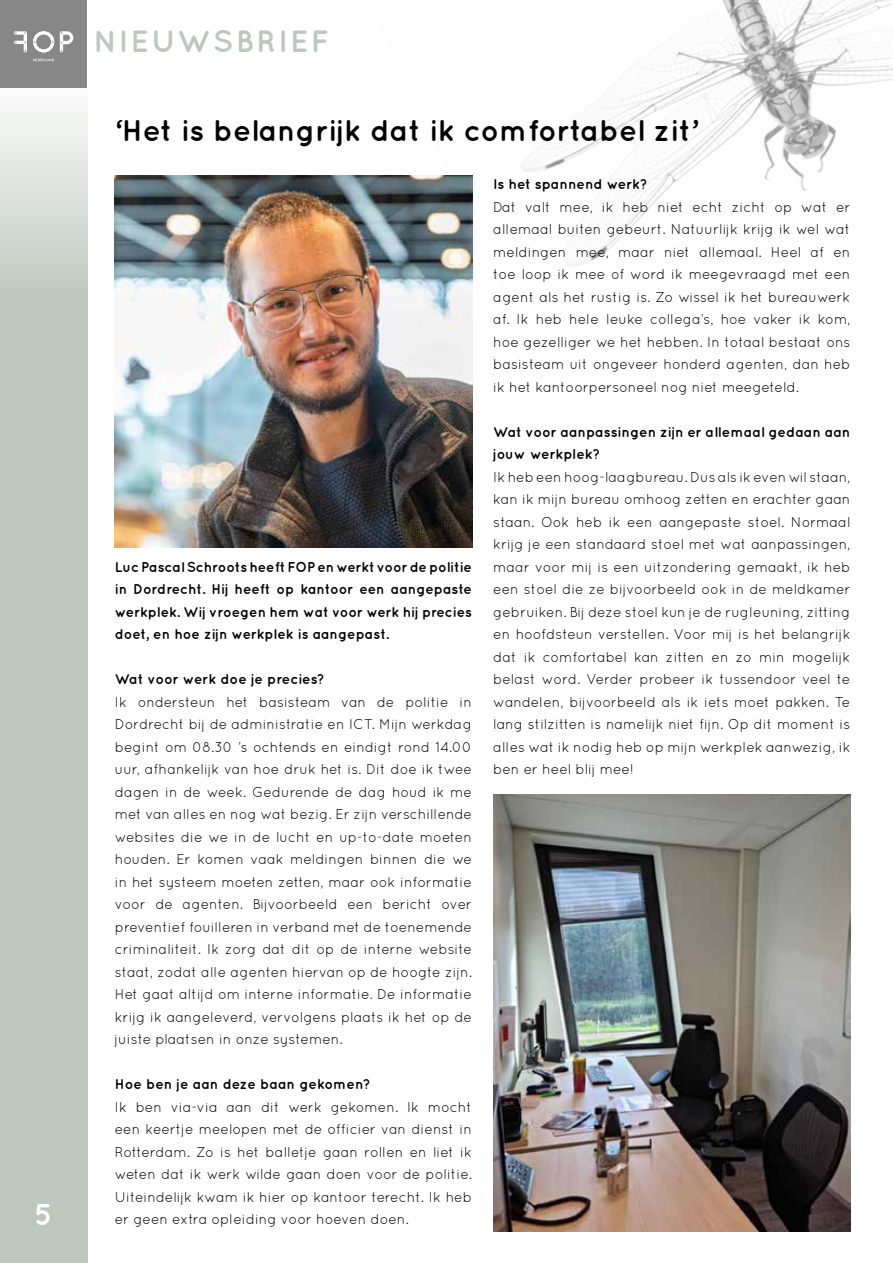
<style>
.page{position:relative;width:893px;height:1263px;background:#fff}
.page>*{position:absolute;margin:0;border:0;box-sizing:border-box;transform-origin:0 0}
.t1{font:700 30.75px "Quicksand";letter-spacing:.08em;color:#bdc7bd}
.t2{font:700 30px "Quicksand";color:#000}
.t3{font:700 30px "Quicksand";color:#fff}
.t4{font:14.25px/22.5px "Quicksand";color:#000;text-align:justify}
.t5{font:700 14.25px/22.5px "Quicksand";color:#000;text-align:justify}
</style>
<div class="page">
<div style="left:0;top:78px;width:87px;height:1185px;background:#bdc7bd"></div>
<div style="left:0;top:0;width:87px;height:87px;background:#878787"></div>
<svg style="left:60px;top:31px;width:13px;height:21px"></svg>
<svg style="left:14px;top:31px;width:13px;height:21px"></svg>
<svg style="left:33px;top:31px;width:21px;height:21px"></svg>
<svg style="left:33px;top:59px;width:21px;height:2px"></svg>
<img style="left:472px;top:0;width:421px;height:377px">
<img style="left:493px;top:794px;width:357px;height:437px">
<img style="left:115px;top:175px;width:357px;height:372px">
<h2 class="t3" style="left:35px;top:1196px;width:20px">5</h2>
<h1 class="t1" style="left:93px;top:23px;width:237px">NIEUWSBRIEF</h1>
<h2 class="t2" style="left:115px;top:113px;width:585px">‘Het is belangrijk dat ik comfortabel zit’</h2>
<p class="t5" style="left:115px;top:555px;width:359px">Luc Pascal Schroots heeft FOP en werkt voor de politie in Dordrecht. Hij heeft op kantoor een aangepaste werkplek. Wij vroegen hem wat voor werk hij precies doet, en hoe zijn werkplek is aangepast.</p>
<p class="t5" style="left:115px;top:667px;width:211px">Wat voor werk doe je precies?</p>
<p class="t4" style="left:115px;top:690px;width:359px">Ik ondersteun het basisteam van de politie in Dordrecht bij de administratie en ICT. Mijn werkdag begint om 08.30 ’s ochtends en eindigt rond 14.00 uur, afhankelijk van hoe druk het is. Dit doe ik twee dagen in de week. Gedurende de dag houd ik me met van alles en nog wat bezig. Er zijn verschillende websites die we in de lucht en up-to-date moeten houden. Er komen vaak meldingen binnen die we in het systeem moeten zetten, maar ook informatie voor de agenten. Bijvoorbeeld een bericht over preventief fouilleren in verband met de toenemende criminaliteit. Ik zorg dat dit op de interne website staat, zodat alle agenten hiervan op de hoogte zijn.<br>Het gaat altijd om interne informatie. De informatie krijg ik aangeleverd, vervolgens plaats ik het op de juiste plaatsen in onze systemen.</p>
<p class="t5" style="left:115px;top:1072px;width:257px">Hoe ben je aan deze baan gekomen?</p>
<p class="t4" style="left:115px;top:1095px;width:359px">Ik ben via-via aan dit werk gekomen. Ik mocht een keertje meelopen met de officier van dienst in Rotterdam. Zo is het balletje gaan rollen en liet ik weten dat ik werk wilde gaan doen voor de politie.<br>Uiteindelijk kwam ik hier op kantoor terecht. Ik heb er geen extra opleiding voor hoeven doen.</p>
<p class="t5" style="left:493px;top:172px;width:156px">Is het spannend werk?</p>
<p class="t4" style="left:493px;top:195px;width:359px">Dat valt mee, ik heb niet echt zicht op wat er allemaal buiten gebeurt. Natuurlijk krijg ik wel wat meldingen mee, maar niet allemaal. Heel af en toe loop ik mee of word ik meegevraagd met een agent als het rustig is. Zo wissel ik het bureauwerk af. Ik heb hele leuke collega’s, hoe vaker ik kom, hoe gezelliger we het hebben. In totaal bestaat ons basisteam uit ongeveer honderd agenten, dan heb ik het kantoorpersoneel nog niet meegeteld.</p>
<p class="t5" style="left:493px;top:420px;width:359px">Wat voor aanpassingen zijn er allemaal gedaan aan jouw werkplek?</p>
<p class="t4" style="left:493px;top:465px;width:359px">Ik heb een hoog-laagbureau. Dus als ik even wil staan, kan ik mijn bureau omhoog zetten en erachter gaan staan. Ook heb ik een aangepaste stoel. Normaal krijg je een standaard stoel met wat aanpassingen, maar voor mij is een uitzondering gemaakt, ik heb een stoel die ze bijvoorbeeld ook in de meldkamer gebruiken. Bij deze stoel kun je de rugleuning, zitting en hoofdsteun verstellen. Voor mij is het belangrijk dat ik comfortabel kan zitten en zo min mogelijk belast word. Verder probeer ik tussendoor veel te wandelen, bijvoorbeeld als ik iets moet pakken. Te lang stilzitten is namelijk niet fijn. Op dit moment is alles wat ik nodig heb op mijn werkplek aanwezig, ik ben er heel blij mee!</p>
</div>
